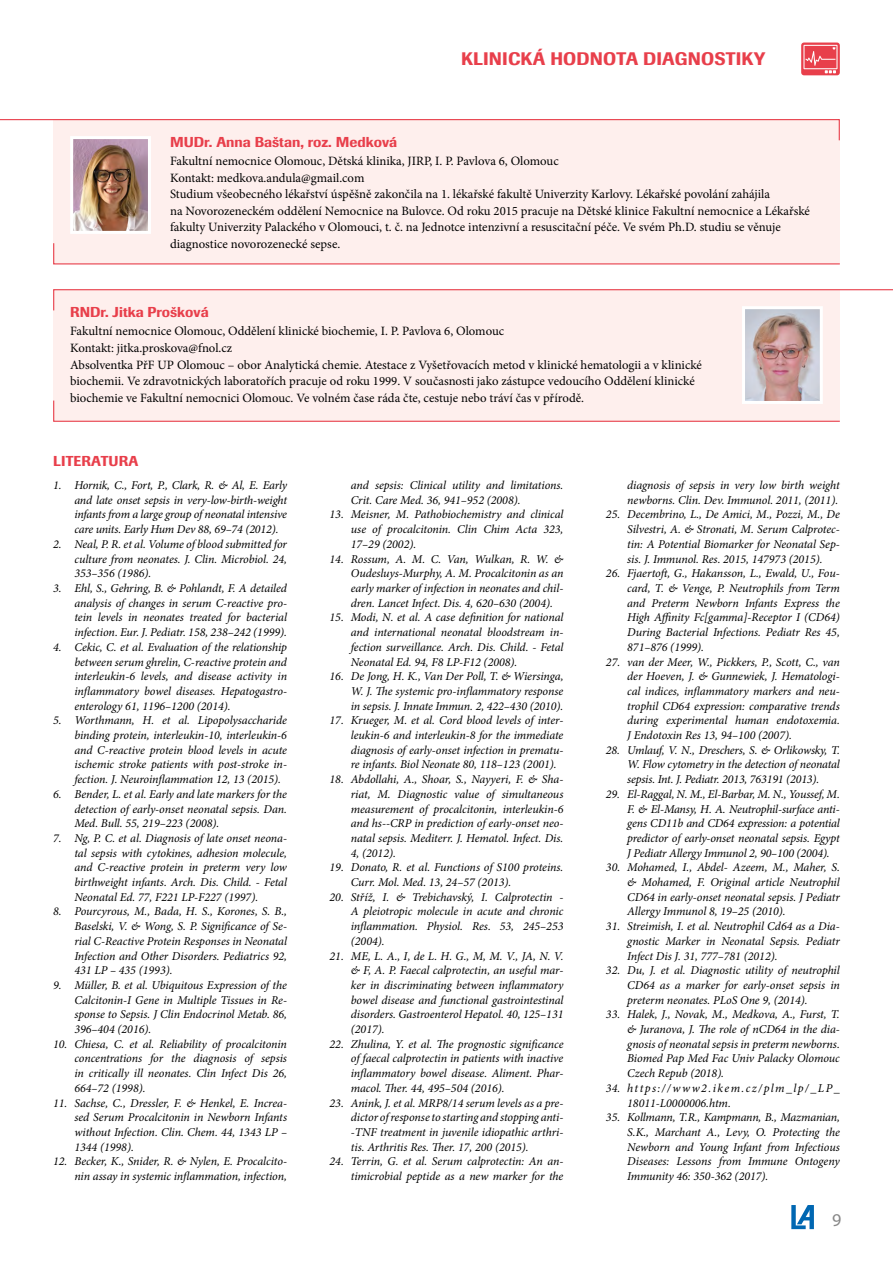
<style>
.page{position:relative;width:893px;height:1263px;background:#fff}
.page>*{position:absolute;margin:0;border:0;box-sizing:border-box;transform-origin:0 0}
.t1{font:500 18px "Imago";letter-spacing:.01em;color:#e83f4b}
.t2{font:18px "Myriad Pro";color:#878787}
.t3{font:500 14.25px "Imago";color:#e83f4b}
.t4{font:12.75px/16.5px "Minion Pro";color:#000}
.t5{font:italic 12px/14.7px "Minion Pro";letter-spacing:-.005em;color:#000;text-align:justify}
.t6{font:italic 12px/14.7px "Minion Pro";letter-spacing:.1em;color:#000}
</style>
<div class="page">
<svg style="left:791px;top:1205px;width:23px;height:24px"></svg>
<svg style="left:801px;top:43px;width:39px;height:32px"></svg>
<div style="left:53px;top:119px;width:787px;height:145px;background:#feefed"></div>
<svg style="left:0;top:119px;width:840px;height:22px"></svg>
<svg style="left:53px;top:243px;width:787px;height:22px"></svg>
<img style="left:74px;top:140px;width:73px;height:90px">
<div style="left:70px;top:136px;width:81px;height:98px;border:3px solid #fff"></div>
<div style="left:53px;top:289px;width:787px;height:132px;background:#feefed"></div>
<svg style="left:53px;top:289px;width:840px;height:22px"></svg>
<svg style="left:53px;top:400px;width:787px;height:22px"></svg>
<img style="left:746px;top:310px;width:73px;height:90px">
<div style="left:742px;top:306px;width:81px;height:98px;border:3px solid #fff"></div>
<h1 class="t1" style="left:461px;top:47px;width:306px">KLINICKÁ HODNOTA DIAGNOSTIKY</h1>
<p class="t3" style="left:170px;top:133px;width:229px">MUDr. Anna Baštan, roz. Medková</p>
<p class="t4" style="left:170px;top:153px;width:641px">Fakultní nemocnice Olomouc, Dětská klinika, JIRP, I. P. Pavlova 6, Olomouc<br>Kontakt: medkova.andula@gmail.com<br>Studium všeobecného lékařství úspěšně zakončila na 1. lékařské fakultě Univerzity Karlovy. Lékařské povolání zahájila<br>na Novorozeneckém oddělení Nemocnice na Bulovce. Od roku 2015 pracuje na Dětské klinice Fakultní nemocnice a Lékařské fakulty Univerzity Palackého v Olomouci, t. č. na Jednotce intenzivní a resuscitační péče. Ve svém Ph.D. studiu se věnuje diagnostice novorozenecké sepse.</p>
<p class="t3" style="left:70px;top:303px;width:140px">RNDr. Jitka Prošková</p>
<p class="t4" style="left:70px;top:323px;width:633px">Fakultní nemocnice Olomouc, Oddělení klinické biochemie, I. P. Pavlova 6, Olomouc<br>Kontakt: jitka.proskova@fnol.cz<br>Absolventka PřF UP Olomouc – obor Analytická chemie. Atestace z Vyšetřovacích metod v klinické hematologii a v klinické biochemii. Ve zdravotnických laboratořích pracuje od roku 1999. V současnosti jako zástupce vedoucího Oddělení klinické biochemie ve Fakultní nemocnici Olomouc. Ve volném čase ráda čte, cestuje nebo tráví čas v přírodě.</p>
<p class="t3" style="left:53px;top:452px;width:87px">LITERATURA</p>
<p class="t5" style="left:74px;top:478px;width:214px;text-indent:-21px">1. Hornik, C., Fort, P., Clark, R. &amp; Al, E. Early and late onset sepsis in very-low-birth-weight infants from a large group of neonatal intensive care units. Early Hum Dev 88, 69–74 (2012).</p>
<p class="t5" style="left:74px;top:537px;width:214px;text-indent:-21px">2. Neal, P. R. et al. Volume of blood submitted for culture from neonates. J. Clin. Microbiol. 24, 353–356 (1986).</p>
<p class="t5" style="left:74px;top:581px;width:214px;text-indent:-21px">3. Ehl, S., Gehring, B. &amp; Pohlandt, F. A detailed analysis of changes in serum C-reactive pro&shy;tein levels in neonates treated for bacterial infection. Eur. J. Pediatr. 158, 238–242 (1999).</p>
<p class="t5" style="left:74px;top:640px;width:214px;text-indent:-21px">4. Cekic, C. et al. Evaluation of the relationship between serum ghrelin, C-reactive protein and interleukin-6 levels, and disease activity in inflammatory bowel diseases. Hepatogastro&shy;enterology 61, 1196–1200 (2014).</p>
<p class="t5" style="left:74px;top:713px;width:214px;text-indent:-21px">5. Worthmann, H. et al. Lipopolysaccharide binding protein, interleukin-10, interleukin-6 and C-reactive protein blood levels in acute ischemic stroke patients with post-stroke in&shy;fection. J. Neuroinflammation 12, 13 (2015).</p>
<p class="t5" style="left:74px;top:787px;width:214px;text-indent:-21px">6. Bender, L. et al. Early and late markers for the detection of early-onset neonatal sepsis. Dan.<br>Med. Bull. 55, 219–223 (2008).</p>
<p class="t5" style="left:74px;top:831px;width:214px;text-indent:-21px">7. Ng, P. C. et al. Diagnosis of late onset neona&shy;tal sepsis with cytokines, adhesion molecule, and C-reactive protein in preterm very low birthweight infants. Arch. Dis. Child. - Fetal Neonatal Ed. 77, F221 LP-F227 (1997).</p>
<p class="t5" style="left:74px;top:904px;width:214px;text-indent:-21px">8. Pourcyrous, M., Bada, H. S., Korones, S. B., Baselski, V. &amp; Wong, S. P. Significance of Se&shy;rial C-Reactive Protein Responses in Neonatal Infection and Other Disorders. Pediatrics 92, 431 LP – 435 (1993).</p>
<p class="t5" style="left:74px;top:978px;width:214px;text-indent:-21px">9. Müller, B. et al. Ubiquitous Expression of the Calcitonin-I Gene in Multiple Tissues in Re&shy;sponse to Sepsis. J Clin Endocrinol Metab. 86, 396–404 (2016).</p>
<p class="t5" style="left:74px;top:1036px;width:214px;text-indent:-21px">10. Chiesa, C. et al. Reliability of procalcitonin concentrations for the diagnosis of sepsis in critically ill neonates. Clin Infect Dis 26, 664–72 (1998).</p>
<p class="t5" style="left:74px;top:1095px;width:214px;text-indent:-21px">11. Sachse, C., Dressler, F. &amp; Henkel, E. Increa&shy;sed Serum Procalcitonin in Newborn Infants without Infection. Clin. Chem. 44, 1343 LP – 1344 (1998).</p>
<p class="t5" style="left:53px;top:1154px;width:235px;text-align:right">12. Becker, K., Snider, R. &amp; Nylen, E. Procalcito&shy;nin assay in systemic inflammation, infection,</p>
<p class="t5" style="left:351px;top:478px;width:214px">and sepsis: Clinical utility and limitations.<br>Crit. Care Med. 36, 941–952 (2008).</p>
<p class="t5" style="left:351px;top:507px;width:214px;text-indent:-21px">13. Meisner, M. Pathobiochemistry and clinical use of procalcitonin. Clin Chim Acta 323, 17–29 (2002).</p>
<p class="t5" style="left:351px;top:551px;width:214px;text-indent:-21px">14. Rossum, A. M. C. Van, Wulkan, R. W. &amp; Oudesluys-Murphy, A. M. Procalcitonin as an early marker of infection in neonates and chil&shy;dren. Lancet Infect. Dis. 4, 620–630 (2004).</p>
<p class="t5" style="left:351px;top:610px;width:214px;text-indent:-21px">15. Modi, N. et al. A case definition for national and international neonatal bloodstream in&shy;fection surveillance. Arch. Dis. Child. - Fetal Neonatal Ed. 94, F8 LP-F12 (2008).</p>
<p class="t5" style="left:351px;top:669px;width:214px;text-indent:-21px">16. De Jong, H. K., Van Der Poll, T. &amp; Wiersinga, W. J. The systemic pro-inflammatory response in sepsis. J. Innate Immun. 2, 422–430 (2010).</p>
<p class="t5" style="left:351px;top:713px;width:214px;text-indent:-21px">17. Krueger, M. et al. Cord blood levels of inter&shy;leukin-6 and interleukin-8 for the immediate diagnosis of early-onset infection in prematu&shy;re infants. Biol Neonate 80, 118–123 (2001).</p>
<p class="t5" style="left:351px;top:772px;width:214px;text-indent:-21px">18. Abdollahi, A., Shoar, S., Nayyeri, F. &amp; Sha&shy;riat, M. Diagnostic value of simultaneous measurement of procalcitonin, interleukin-6 and hs--CRP in prediction of early-onset neo&shy;natal sepsis. Mediterr. J. Hematol. Infect. Dis.<br>4, (2012).</p>
<p class="t5" style="left:351px;top:860px;width:214px;text-indent:-21px">19. Donato, R. et al. Functions of S100 proteins.<br>Curr. Mol. Med. 13, 24–57 (2013).</p>
<p class="t5" style="left:351px;top:889px;width:214px;text-indent:-21px">20. Stříž, I. &amp; Trebichavský, I. Calprotectin - A pleiotropic molecule in acute and chronic inflammation. Physiol. Res. 53, 245–253 (2004).</p>
<p class="t5" style="left:351px;top:948px;width:214px;text-indent:-21px">21. ME, L. A., I, de L. H. G., M, M. V., JA, N. V. &amp; F, A. P. Faecal calprotectin, an useful mar&shy;ker in discriminating between inflammatory bowel disease and functional gastrointestinal disorders. Gastroenterol Hepatol. 40, 125–131 (2017).</p>
<p class="t5" style="left:351px;top:1036px;width:214px;text-indent:-21px">22. Zhulina, Y. et al. The prognostic significance of faecal calprotectin in patients with inactive inflammatory bowel disease. Aliment. Phar&shy;macol. Ther. 44, 495–504 (2016).</p>
<p class="t5" style="left:351px;top:1095px;width:214px;text-indent:-21px">23. Anink, J. et al. MRP8/14 serum levels as a pre&shy;dictor of response to starting and stopping anti--TNF treatment in juvenile idiopathic arthri&shy;tis. Arthritis Res. Ther. 17, 200 (2015).</p>
<p class="t5" style="left:330px;top:1154px;width:235px;text-align:right">24. Terrin, G. et al. Serum calprotectin: An an&shy;timicrobial peptide as a new marker for the</p>
<p class="t5" style="left:627px;top:478px;width:214px">diagnosis of sepsis in very low birth weight newborns. Clin. Dev. Immunol. 2011, (2011).</p>
<p class="t5" style="left:627px;top:507px;width:214px;text-indent:-21px">25. Decembrino, L., De Amici, M., Pozzi, M., De Silvestri, A. &amp; Stronati, M. Serum Calprotec&shy;tin: A Potential Biomarker for Neonatal Sep&shy;sis. J. Immunol. Res. 2015, 147973 (2015).</p>
<p class="t5" style="left:627px;top:566px;width:214px;text-indent:-21px">26. Fjaertoft, G., Hakansson, L., Ewald, U., Fou&shy;card, T. &amp; Venge, P. Neutrophils from Term and Preterm Newborn Infants Express the High Affinity Fc[gamma]-Receptor I (CD64)<br>During Bacterial Infections. Pediatr Res 45, 871–876 (1999).</p>
<p class="t5" style="left:627px;top:654px;width:214px;text-indent:-21px">27. van der Meer, W., Pickkers, P., Scott, C., van der Hoeven, J. &amp; Gunnewiek, J. Hematologi&shy;cal indices, inflammatory markers and neu&shy;trophil CD64 expression: comparative trends during experimental human endotoxemia.<br>J Endotoxin Res 13, 94–100 (2007).</p>
<p class="t5" style="left:627px;top:742px;width:214px;text-indent:-21px">28. Umlauf, V. N., Dreschers, S. &amp; Orlikowsky, T.<br>W. Flow cytometry in the detection of neonatal sepsis. Int. J. Pediatr. 2013, 763191 (2013).</p>
<p class="t5" style="left:627px;top:787px;width:214px;text-indent:-21px">29. El-Raggal, N. M., El-Barbar, M. N., Youssef, M.<br>F. &amp; El-Mansy, H. A. Neutrophil-surface anti&shy;gens CD11b and CD64 expression: a potential predictor of early-onset neonatal sepsis. Egypt J Pediatr Allergy Immunol 2, 90–100 (2004).</p>
<p class="t5" style="left:627px;top:860px;width:214px;text-indent:-21px">30. Mohamed, I., Abdel- Azeem, M., Maher, S. &amp; Mohamed, F. Original article Neutrophil CD64 in early-onset neonatal sepsis. J Pediatr Allergy Immunol 8, 19–25 (2010).</p>
<p class="t5" style="left:627px;top:919px;width:214px;text-indent:-21px">31. Streimish, I. et al. Neutrophil Cd64 as a Dia&shy;gnostic Marker in Neonatal Sepsis. Pediatr Infect Dis J. 31, 777–781 (2012).</p>
<p class="t5" style="left:627px;top:963px;width:214px;text-indent:-21px">32. Du, J. et al. Diagnostic utility of neutrophil CD64 as a marker for early-onset sepsis in preterm neonates. PLoS One 9, (2014).</p>
<p class="t5" style="left:627px;top:1007px;width:214px;text-indent:-21px">33. Halek, J., Novak, M., Medkova, A., Furst, T. &amp; Juranova, J. The role of nCD64 in the dia&shy;gnosis of neonatal sepsis in preterm newborns.<br>Biomed Pap Med Fac Univ Palacky Olomouc Czech Repub (2018).</p>
<p class="t6" style="left:627px;top:1081px;width:214px;text-indent:-21px">34. https://www2.ikem.cz/plm_lp/_LP_<br>18011-L0000006.htm.</p>
<p class="t5" style="left:627px;top:1110px;width:214px;text-indent:-21px">35. Kollmann, T.R., Kampmann, B., Mazmanian, S.K., Marchant A., Levy, O. Protecting the Newborn and Young Infant from Infectious Diseases: Lessons from Immune Ontogeny Immunity 46: 350-362 (2017).</p>
<h1 class="t2" style="left:832px;top:1210px;width:11px">9</h1>
</div>
